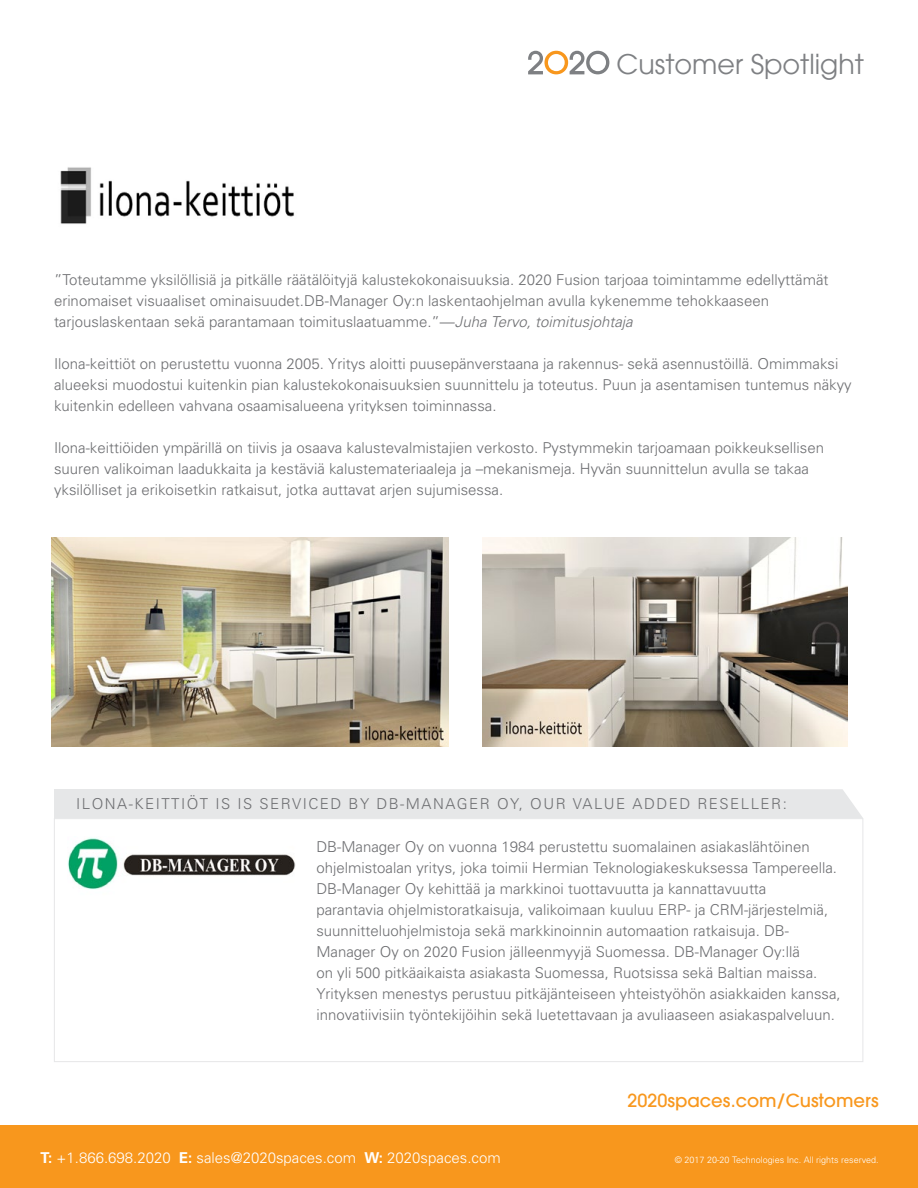
<style>
.page{position:relative;width:918px;height:1188px;background:#fff}
.page>*{position:absolute;margin:0;border:0;box-sizing:border-box;transform-origin:0 0}
.t1{font:27px "Avant Garde";color:#7e8083}
.t2{font:500 18px "Avant Garde";color:#f8971d}
.t3{font:300 15px/21px "Univers";color:#6d6e71}
.t4{font:300 15px "Univers";letter-spacing:.1em;color:#6d6e71}
.t5{font:300 15px "Univers";color:#fff}
.t6{font:300 9px "Univers";color:#fff}
.s1{font-style:italic}
.s2{font-weight:700}
</style>
<div class="page">
<img style="left:60px;top:167px;width:234px;height:57px">
<img style="left:68px;top:838px;width:227px;height:52px">
<div style="left:54px;top:818px;width:809px;height:244px;border:1px solid #e6e7e8"></div>
<div style="left:54px;top:789px;width:809px;height:29px;background:#e6e7e8"></div>
<div style="left:0;top:1125px;width:918px;height:63px;background:#f8971d"></div>
<svg style="left:528px;top:51px;width:81px;height:23px"></svg>
<img style="left:51px;top:537px;width:397px;height:210px">
<img style="left:483px;top:537px;width:364px;height:210px">
<h1 class="t1" style="left:617px;top:49px;width:249px">Customer Spotlight</h1>
<p class="t3" style="left:54px;top:269px;width:776px">”Toteutamme yksilöllisiä ja pitkälle räätälöityjä kalustekokonaisuuksia. 2020 Fusion tarjoaa toimintamme edellyttämät erinomaiset visuaaliset ominaisuudet.DB-Manager Oy:n laskentaohjelman avulla kykenemme tehokkaaseen tarjouslaskentaan sekä parantamaan toimituslaatuamme.”—<span class="s1">Juha Tervo, toimitusjohtaja</span></p>
<p class="t3" style="left:54px;top:353px;width:799px">Ilona-keittiöt on perustettu vuonna 2005. Yritys aloitti puusepänverstaana ja rakennus- sekä asennustöillä. Omimmaksi alueeksi muodostui kuitenkin pian kalustekokonaisuuksien suunnittelu ja toteutus. Puun ja asentamisen tuntemus näkyy kuitenkin edelleen vahvana osaamisalueena yrityksen toiminnassa.</p>
<p class="t3" style="left:54px;top:437px;width:772px">Ilona-keittiöiden ympärillä on tiivis ja osaava kalustevalmistajien verkosto. Pystymmekin tarjoamaan poikkeuksellisen suuren valikoiman laadukkaita ja kestäviä kalustemateriaaleja ja –mekanismeja. Hyvän suunnittelun avulla se takaa yksilölliset ja erikoisetkin ratkaisut, jotka auttavat arjen sujumisessa.</p>
<p class="t4" style="left:76px;top:795px;width:712px">ILONA-KEITTIÖT IS IS SERVICED BY DB-MANAGER OY, OUR VALUE ADDED RESELLER:</p>
<p class="t3" style="left:316px;top:836px;width:526px">DB-Manager Oy on vuonna 1984 perustettu suomalainen asiakaslähtöinen ohjelmistoalan yritys, joka toimii Hermian Teknologiakeskuksessa Tampereella.<br>DB-Manager Oy kehittää ja markkinoi tuottavuutta ja kannattavuutta<br>parantavia ohjelmistoratkaisuja, valikoimaan kuuluu ERP- ja CRM-järjestelmiä, suunnitteluohjelmistoja sekä markkinoinnin automaation ratkaisuja. DB-Manager Oy on 2020 Fusion jälleenmyyjä Suomessa. DB-Manager Oy:llä<br>on yli 500 pitkäaikaista asiakasta Suomessa, Ruotsissa sekä Baltian maissa.<br>Yrityksen menestys perustuu pitkäjänteiseen yhteistyöhön asiakkaiden kanssa, innovatiivisiin työntekijöihin sekä luetettavaan ja avuliaaseen asiakaspalveluun.</p>
<p class="t2" style="left:628px;top:1089px;width:253px">2020spaces.com/Customers</p>
<p class="t5" style="left:40px;top:1149px;width:462px"><span class="s2">T:</span> +1.866.698.2020 <span class="s2">E:</span> sales@2020spaces.com <span class="s2">W:</span> 2020spaces.com</p>
<p class="t6" style="left:675px;top:1155px;width:205px">© 2017 20-20 Technologies Inc. All rights reserved.</p>
</div>
